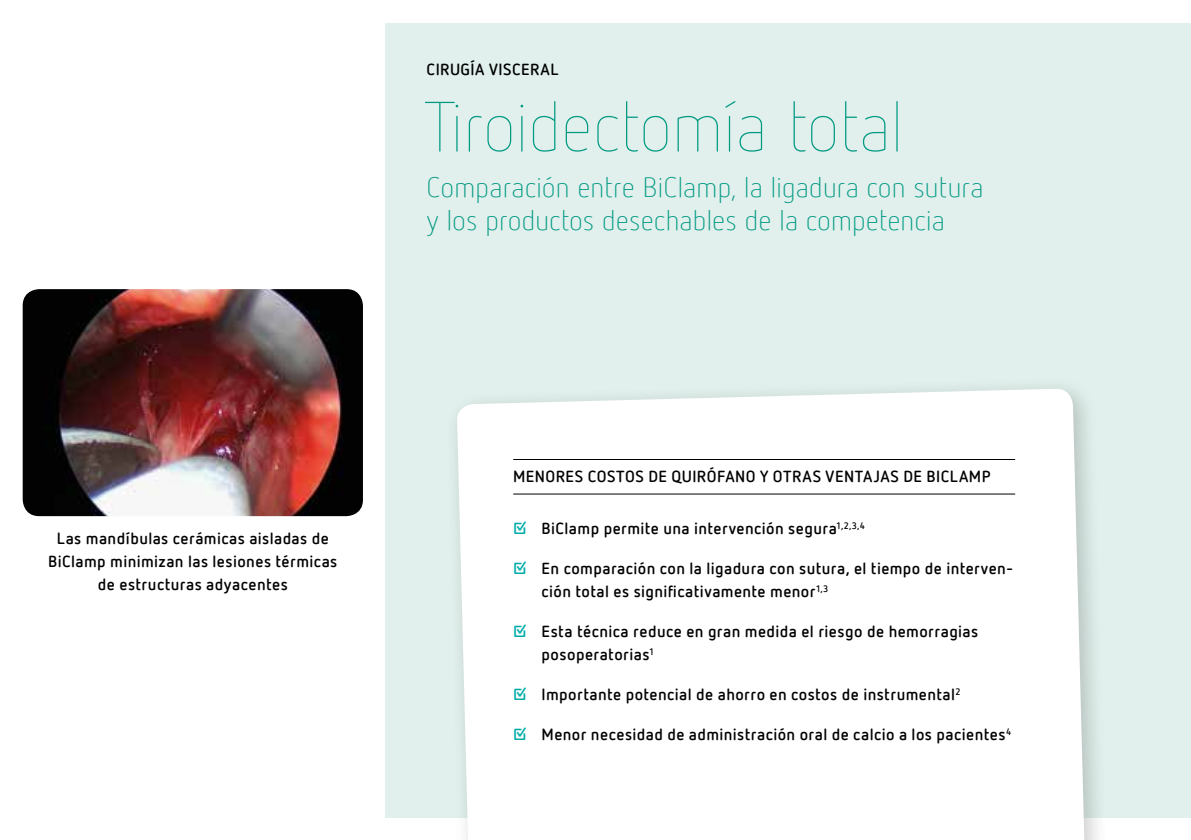
<style>
.page{position:relative;width:1191px;height:840px;background:#fff}
.page>*{position:absolute;margin:0;border:0;box-sizing:border-box;transform-origin:0 0}
.t1{font:100 70px "Netto Offc Pro";letter-spacing:-.02em;color:#009982}
.t2{font:300 28px/33.6px "Netto Offc Pro";letter-spacing:-.005em;color:#009982}
.t3{font:700 16px/23px "Netto Offc Pro";letter-spacing:.025em;color:#000}
.s1{color:#00aca9}
</style>
<div class="page">
<div style="left:386px;top:23px;width:805px;height:793px;background:#e1f0ec"></div>
<div style="left:444px;top:375px;width:665px;height:464px;background:#000;opacity:.2"></div>
<div style="left:457px;top:388px;width:628px;height:451px;background:#fff"></div>
<hr style="left:513px;top:459px;width:502px;height:1px;background:#000">
<hr style="left:513px;top:493px;width:502px;height:1px;background:#000">
<img style="left:23px;top:289px;width:340px;height:227px">
<p class="t3" style="left:426px;top:57px;width:133px">CIRUGÍA VISCERAL</p>
<h1 class="t1" style="left:424px;top:84px;width:482px">Tiroidectomía total</h1>
<h2 class="t2" style="left:426px;top:169px;width:558px">Comparación entre BiClamp, la ligadura con sutura y los productos desechables de la competencia</h2>
<p class="t3" style="left:48px;top:526px;width:291px;text-align:center">Las mandíbulas cerámicas aisladas de<br>BiClamp minimizan las lesiones térmicas de estructuras adyacentes</p>
<p class="t3" style="left:513px;top:464px;width:479px">MENORES COSTOS DE QUIRÓFANO Y OTRAS VENTAJAS DE BICLAMP</p>
<p class="t3" style="left:513px;top:515px;width:353px"><span class="s1">☑</span> BiClamp permite una intervención segura<sup>1,2,3,4</sup></p>
<p class="t3" style="left:541px;top:555px;width:473px;text-indent:-28px"><span class="s1">☑</span> En comparación con la ligadura con sutura, el tiempo de interven&shy;ción total es significativamente menor<sup>1,3</sup></p>
<p class="t3" style="left:541px;top:618px;width:438px;text-indent:-28px"><span class="s1">☑</span> Esta técnica reduce en gran medida el riesgo de hemorragias posoperatorias<sup>1</sup></p>
<p class="t3" style="left:513px;top:681px;width:449px"><span class="s1">☑</span> Importante potencial de ahorro en costos de instrumental<sup>2</sup></p>
<p class="t3" style="left:513px;top:721px;width:499px"><span class="s1">☑</span> Menor necesidad de administración oral de calcio a los pacientes<sup>4</sup></p>
</div>
